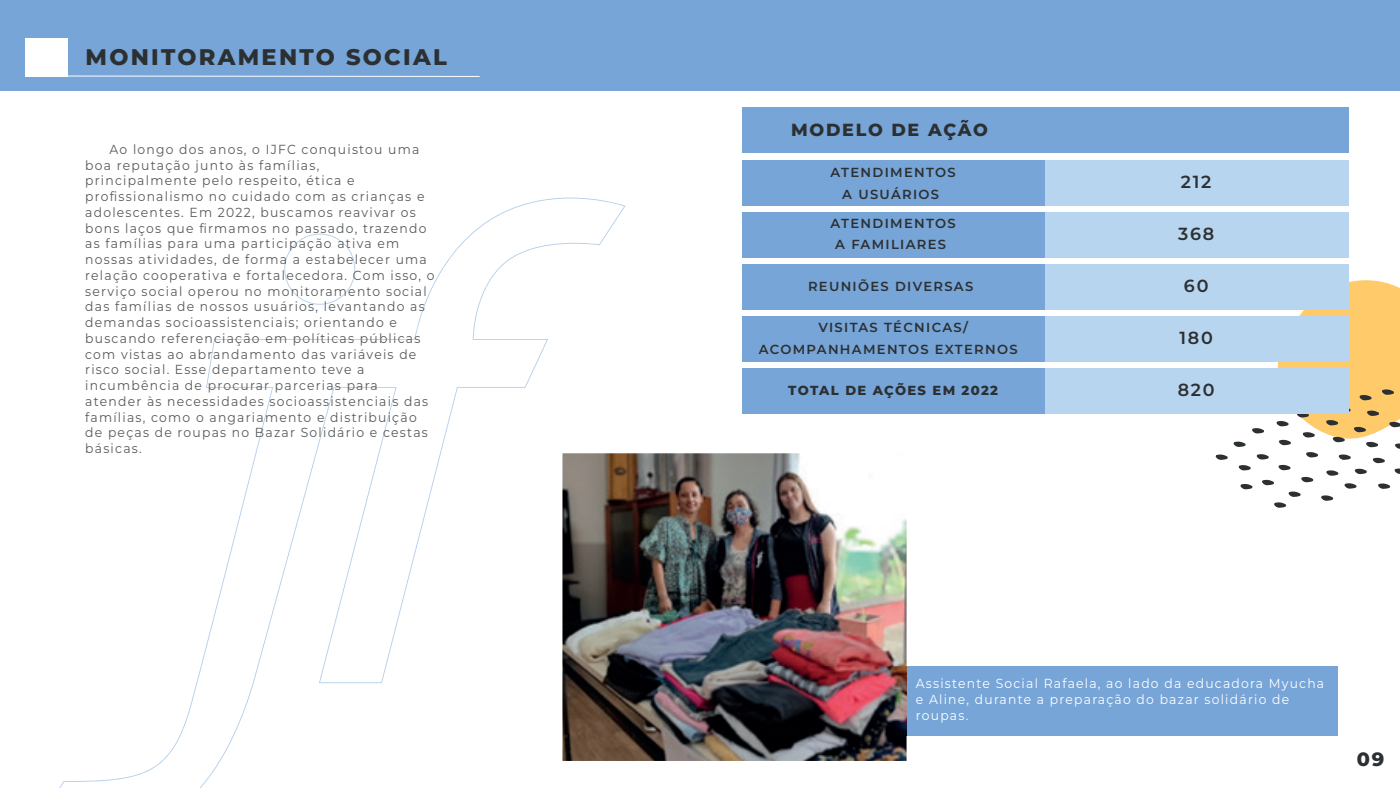
<style>
.page{position:relative;width:1400px;height:788px;background:#fff}
.page>*{position:absolute;margin:0;border:0;box-sizing:border-box;transform-origin:0 0}
.t1{font:800 22.57px "Montserrat";letter-spacing:.1em;color:#2c3033}
.t2{font:800 19.25px "Montserrat";color:#2c3033}
.t3{font:600 17.5px "Montserrat";letter-spacing:.1em;color:#2c3033}
.t4{font:800 17.5px "Montserrat";letter-spacing:.1em;color:#2c3033}
.t5{font:13.12px/15.8px "Montserrat";letter-spacing:.1em;color:#575a5b;scale:.94 1}
.t6{font:600 13.12px/21.9px "Montserrat";letter-spacing:.1em;color:#2c3033;text-align:center}
.t7{font:13.12px/15.8px "Montserrat";letter-spacing:.1em;color:#fff;scale:.94 1}
.t8{font:800 13.12px "Montserrat";letter-spacing:.1em;color:#2c3033}
</style>
<div class="page">
<svg style="left:59px;top:197px;width:567px;height:591px"></svg>
<svg style="left:284px;top:234px;width:71px;height:70px"></svg>
<svg style="left:1215px;top:280px;width:185px;height:228px"></svg>
<div style="left:759px;top:666px;width:579px;height:69px;background:#77a5d7"></div>
<div style="left:0;top:0;width:1400px;height:91px;background:#77a5d7"></div>
<div style="left:742px;top:108px;width:607px;height:45px;background:#77a5d7"></div>
<div style="left:742px;top:160px;width:303px;height:45px;background:#77a5d7"></div>
<div style="left:742px;top:212px;width:303px;height:45px;background:#77a5d7"></div>
<div style="left:742px;top:264px;width:303px;height:45px;background:#77a5d7"></div>
<div style="left:742px;top:316px;width:303px;height:45px;background:#77a5d7"></div>
<div style="left:742px;top:368px;width:303px;height:45px;background:#77a5d7"></div>
<div style="left:1045px;top:160px;width:304px;height:45px;background:#b7d5ef"></div>
<div style="left:1045px;top:212px;width:304px;height:45px;background:#b7d5ef"></div>
<div style="left:1045px;top:264px;width:304px;height:45px;background:#b7d5ef"></div>
<div style="left:1045px;top:316px;width:304px;height:45px;background:#b7d5ef"></div>
<div style="left:1045px;top:368px;width:304px;height:45px;background:#b7d5ef"></div>
<div style="left:26px;top:38px;width:42px;height:38px;background:#fff"></div>
<svg style="left:52px;top:75px;width:428px;height:2px"></svg>
<img style="left:562px;top:453px;width:345px;height:307px">
<img style="left:759px;top:666px;width:148px;height:69px">
<h1 class="t1" style="left:86px;top:41px;width:363px">MONITORAMENTO SOCIAL</h1>
<p class="t5" style="left:85px;top:141px;width:373px;text-indent:24px">Ao longo dos anos, o IJFC conquistou uma boa reputação junto às famílias,<br>principalmente pelo respeito, ética e profissionalismo no cuidado com as crianças e adolescentes. Em 2022, buscamos reavivar os bons laços que firmamos no passado, trazendo as famílias para uma participação ativa em nossas atividades, de forma a estabelecer uma relação cooperativa e fortalecedora. Com isso, o serviço social operou no monitoramento social das famílias de nossos usuários, levantando as demandas socioassistenciais; orientando e buscando referenciação em políticas públicas com vistas ao abrandamento das variáveis de risco social. Esse departamento teve a incumbência de procurar parcerias para atender às necessidades socioassistenciais das famílias, como o angariamento e distribuição de peças de roupas no Bazar Solidário e cestas básicas.</p>
<h3 class="t4" style="left:791px;top:118px;width:198px">MODELO DE AÇÃO</h3>
<p class="t6" style="left:831px;top:161px;width:127px">ATENDIMENTOS<br>A USUÁRIOS</p>
<h3 class="t3" style="left:1181px;top:170px;width:32px">212</h3>
<p class="t6" style="left:831px;top:212px;width:127px">ATENDIMENTOS<br>A FAMILIARES</p>
<h3 class="t3" style="left:1178px;top:222px;width:38px">368</h3>
<p class="t6" style="left:808px;top:275px;width:167px">REUNIÕES DIVERSAS</p>
<h3 class="t3" style="left:1184px;top:274px;width:26px">60</h3>
<p class="t6" style="left:759px;top:316px;width:260px;text-align:left;text-indent:60px">VISITAS TÉCNICAS/<br>ACOMPANHAMENTOS EXTERNOS</p>
<h3 class="t3" style="left:1180px;top:326px;width:35px">180</h3>
<p class="t8" style="left:788px;top:382px;width:211px">TOTAL DE AÇÕES EM 2022</p>
<h3 class="t3" style="left:1178px;top:378px;width:38px">820</h3>
<p class="t7" style="left:916px;top:675px;width:436px">Assistente Social Rafaela, ao lado da educadora Myucha e Aline, durante a preparação do bazar solidário de roupas.</p>
<h2 class="t2" style="left:1357px;top:746px;width:29px">09</h2>
</div>
